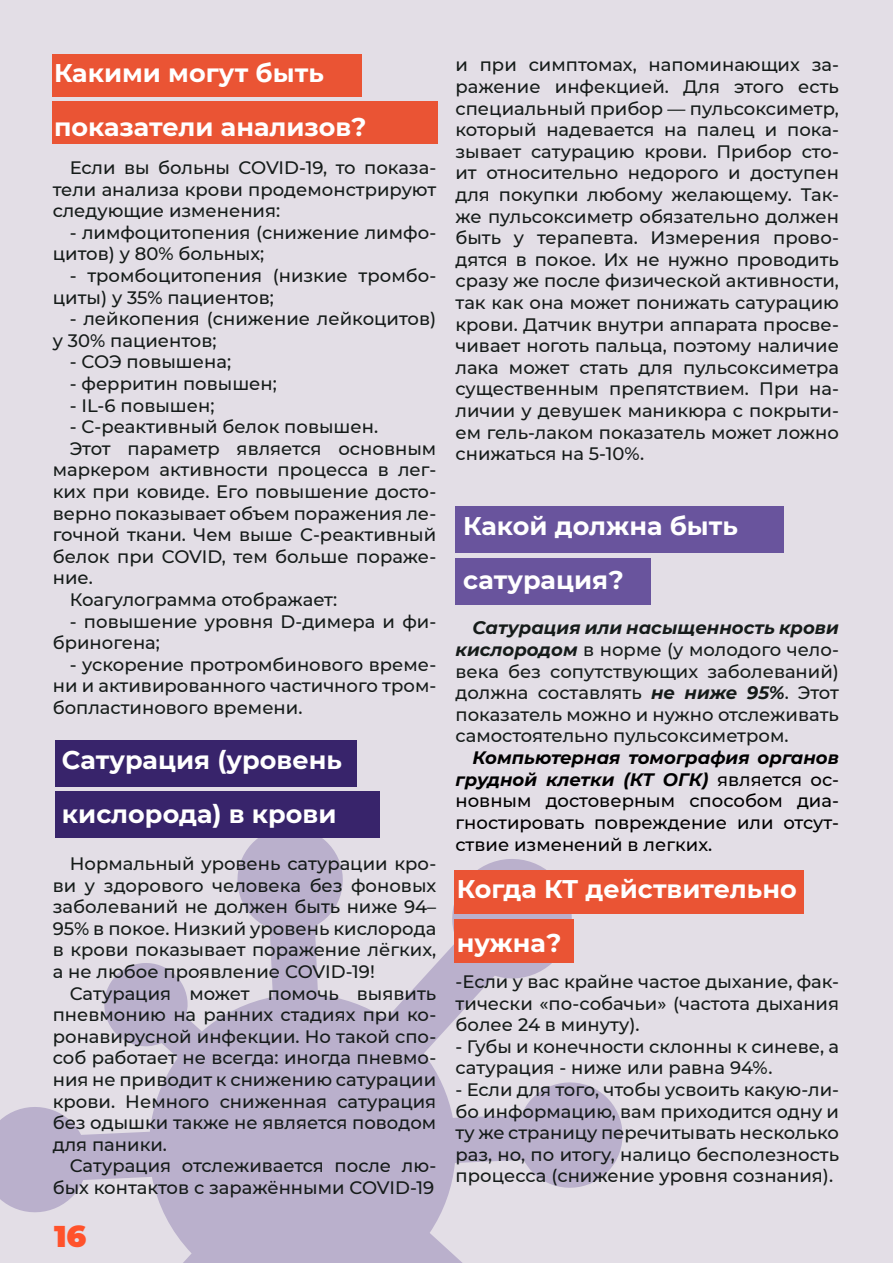
<style>
.page{position:relative;width:893px;height:1263px;background:#e3dee6}
.page>*{position:absolute;margin:0;border:0;box-sizing:border-box;transform-origin:0 0}
.t1{font:900 30px "Montserrat";color:#ff522b}
.t2{font:700 25.5px/54px "Montserrat";color:#fff}
.t3{font:500 18px/21.6px "Montserrat";color:#151b19;text-align:justify}
.t4{font:500 18px/21.6px "Montserrat";color:#000;text-align:justify}
.s1{font-weight:700;font-style:italic}
</style>
<div class="page">
<svg style="left:0;top:821px;width:628px;height:442px"></svg>
<div style="left:52px;top:101px;width:385px;height:42px;background:#ea5434"></div>
<div style="left:52px;top:54px;width:309px;height:42px;background:#ea5434"></div>
<div style="left:454px;top:919px;width:120px;height:43px;background:#ea5434"></div>
<div style="left:454px;top:871px;width:350px;height:43px;background:#ea5434"></div>
<div style="left:55px;top:792px;width:324px;height:46px;background:#38246b"></div>
<div style="left:55px;top:740px;width:302px;height:47px;background:#38246b"></div>
<div style="left:455px;top:558px;width:196px;height:46px;background:#69549d"></div>
<div style="left:455px;top:506px;width:329px;height:47px;background:#69549d"></div>
<h2 class="t2" style="left:54px;top:44px;width:314px">Какими могут быть показатели анализов?</h2>
<p class="t3" style="left:53px;top:156px;width:385px;text-indent:17px">Если вы больны COVID-19, то показа&shy;тели анализа крови продемонстрируют следующие изменения:</p>
<p class="t3" style="left:53px;top:221px;width:385px;text-indent:17px">- лимфоцитопения (снижение лимфо&shy;цитов) у 80% больных;</p>
<p class="t3" style="left:53px;top:264px;width:385px;text-indent:17px">- тромбоцитопения (низкие тромбо&shy;циты) у 35% пациентов;</p>
<p class="t3" style="left:53px;top:307px;width:385px;text-indent:17px">- лейкопения (снижение лейкоцитов) у 30% пациентов;</p>
<p class="t3" style="left:70px;top:350px;width:163px">- СОЭ повышена;</p>
<p class="t3" style="left:70px;top:372px;width:209px">- ферритин повышен;</p>
<p class="t3" style="left:70px;top:394px;width:146px">- IL-6 повышен;</p>
<p class="t3" style="left:70px;top:415px;width:310px">- C-реактивный белок повышен.</p>
<p class="t3" style="left:70px;top:437px;width:368px">Этот параметр является основным</p>
<p class="t3" style="left:53px;top:458px;width:385px">маркером активности процесса в лег-</p>
<p class="t3" style="left:53px;top:480px;width:385px">ких при ковиде. Его повышение досто-</p>
<p class="t3" style="left:53px;top:502px;width:385px">верно показывает объем поражения ле-</p>
<p class="t3" style="left:53px;top:523px;width:385px">гочной ткани. Чем выше C-реактивный</p>
<p class="t3" style="left:53px;top:545px;width:385px">белок при COVID, тем больше пораже-</p>
<p class="t3" style="left:53px;top:566px;width:42px">ние.</p>
<p class="t3" style="left:70px;top:588px;width:269px">Коагулограмма отображает:</p>
<p class="t3" style="left:53px;top:610px;width:385px;text-indent:17px">- повышение уровня D-димера и фи&shy;бриногена;</p>
<p class="t3" style="left:53px;top:653px;width:385px;text-indent:17px">- ускорение протромбинового време&shy;ни и активированного частичного тром&shy;бопластинового времени.</p>
<h2 class="t2" style="left:62px;top:731px;width:281px">Сатурация (уровень кислорода) в крови</h2>
<p class="t3" style="left:53px;top:852px;width:385px;text-indent:17px">Нормальный уровень сатурации кро&shy;ви у здорового человека без фоновых заболеваний не должен быть ниже 94– 95% в покое. Низкий уровень кислорода в крови показывает поражение лёгких, а не любое проявление COVID-19!</p>
<p class="t3" style="left:53px;top:981px;width:385px;text-indent:17px">Сатурация может помочь выявить пневмонию на ранних стадиях при ко&shy;ронавирусной инфекции. Но такой спо&shy;соб работает не всегда: иногда пневмо&shy;ния не приводит к снижению сатурации крови. Немного сниженная сатурация без одышки также не является поводом для паники.</p>
<p class="t3" style="left:53px;top:1154px;width:385px;text-align:right">Сатурация отслеживается после лю&shy;бых контактов с заражёнными COVID-19</p>
<h1 class="t1" style="left:54px;top:1213px;width:34px">16</h1>
<p class="t3" style="left:455px;top:54px;width:385px">и при симптомах, напоминающих за&shy;ражение инфекцией. Для этого есть специальный прибор — пульсоксиметр, который надевается на палец и пока&shy;зывает сатурацию крови. Прибор сто&shy;ит относительно недорого и доступен для покупки любому желающему. Так&shy;же пульсоксиметр обязательно должен быть у терапевта. Измерения прово&shy;дятся в покое. Их не нужно проводить сразу же после физической активности, так как она может понижать сатурацию крови. Датчик внутри аппарата просве&shy;чивает ноготь пальца, поэтому наличие лака может стать для пульсоксиметра существенным препятствием. При на&shy;личии у девушек маникюра с покрыти&shy;ем гель-лаком показатель может ложно снижаться на 5-10%.</p>
<h2 class="t2" style="left:463px;top:498px;width:276px">Какой должна быть сатурация?</h2>
<p class="t3" style="left:455px;top:616px;width:385px;text-indent:17px"><span class="s1">Сатурация или насыщенность крови кислородом</span> в норме (у молодого чело&shy;века без сопутствующих заболеваний) должна составлять <span class="s1">не ниже 95%</span>. Этот показатель можно и нужно отслеживать самостоятельно пульсоксиметром.</p>
<p class="t4" style="left:455px;top:746px;width:385px;text-indent:17px"><span class="s1">Компьютерная томография органов грудной клетки (КТ ОГК)</span> является ос&shy;новным достоверным способом диа&shy;гностировать повреждение или отсут&shy;ствие изменений в легких.</p>
<h2 class="t2" style="left:457px;top:861px;width:341px">Когда КТ действительно нужна?</h2>
<p class="t3" style="left:456px;top:970px;width:385px">-Если у вас крайне частое дыхание, фак&shy;тически «по-собачьи» (частота дыхания более 24 в минуту).</p>
<p class="t3" style="left:456px;top:1035px;width:385px">- Губы и конечности склонны к синеве, а сатурация - ниже или равна 94%.</p>
<p class="t3" style="left:456px;top:1078px;width:385px">- Если для того, чтобы усвоить какую-ли&shy;бо информацию, вам приходится одну и ту же страницу перечитывать несколько раз, но, по итогу, налицо бесполезность процесса (снижение уровня сознания).</p>
</div>
